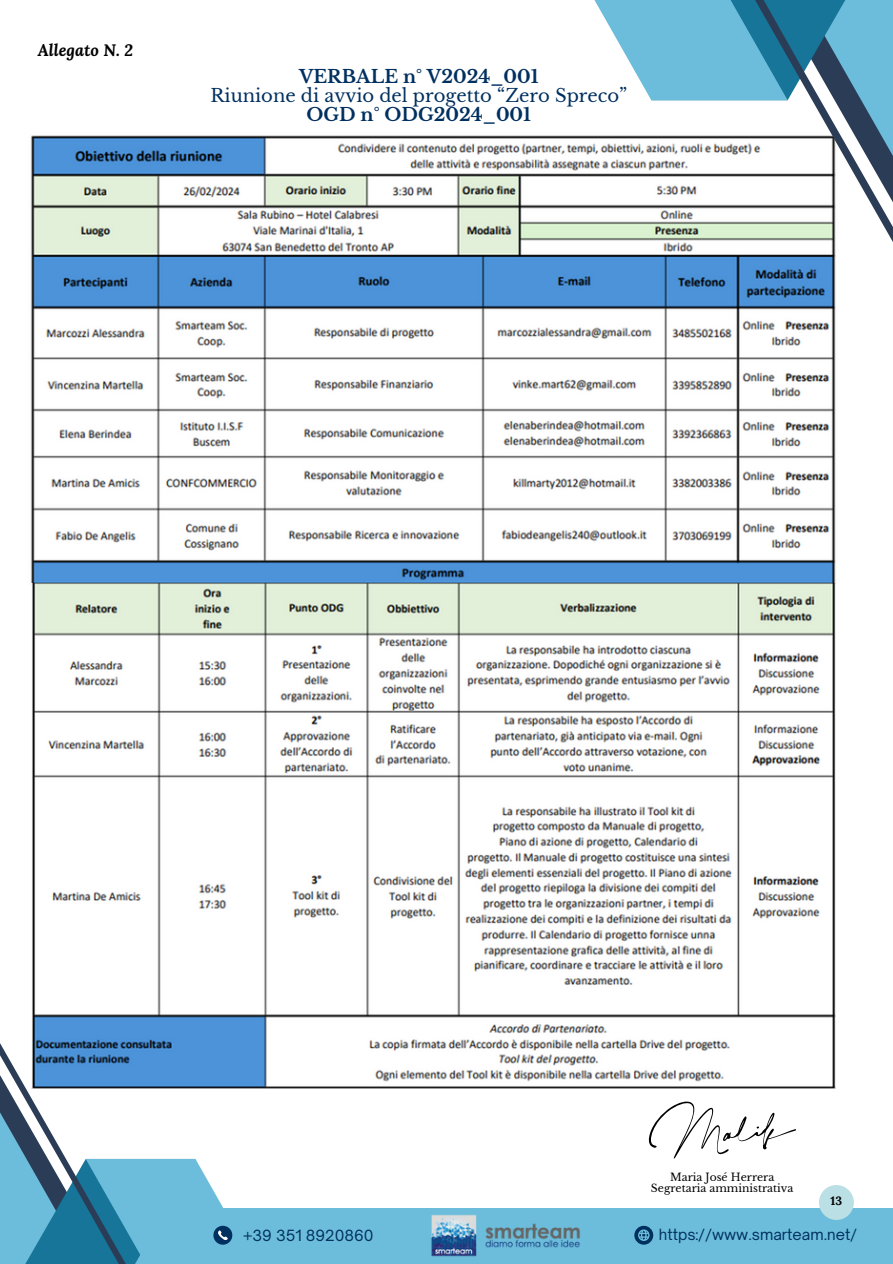
<style>
.page{position:relative;width:893px;height:1264px;background:#fff}
.page>*{position:absolute;margin:0;border:0;box-sizing:border-box;transform-origin:0 0}
.t1{font:18px/19.2px "Libre Baskerville";color:#003060;text-align:center}
.t2{font:italic 700 16.5px "Lora";color:#000}
.t3{font:14.7px "Open Sauce One";color:#003060}
.t4{font:700 12px "Lora";color:#000}
.t5{font:10.65px "Libre Baskerville";color:#000}
.s1{font-weight:700}
</style>
<div class="page">
<div style="left:0;top:1207px;width:892px;height:56px;background:#6cbddb"></div>
<svg style="left:648px;top:1101px;width:147px;height:57px"></svg>
<svg style="left:0;top:1043px;width:289px;height:220px"></svg>
<svg style="left:634px;top:1225px;width:19px;height:19px"></svg>
<div style="left:818px;top:1184px;width:35px;height:35px;background:#badfe4;border-radius:50%"></div>
<img style="left:431px;top:1214px;width:149px;height:43px">
<img style="left:31px;top:135px;width:805px;height:449px">
<img style="left:32px;top:583px;width:803px;height:505px">
<svg style="left:534px;top:0;width:160px;height:221px"></svg>
<svg style="left:694px;top:0;width:198px;height:307px"></svg>
<p class="t2" style="left:38px;top:39px;width:97px">Allegato N. 2</p>
<p class="t1" style="left:210px;top:67px;width:418px"><span class="s1">VERBALE n° V2024_001<br></span>Riunione di avvio del progetto “Zero Spreco”<br><span class="s1">OGD n° ODG2024_001</span></p>
<p class="t5" style="left:670px;top:1170px;width:106px">Maria José Herrera</p>
<p class="t5" style="left:651px;top:1182px;width:144px">Segretaria amministrativa</p>
<p class="t4" style="left:830px;top:1193px;width:13px">13</p>
<p class="t3" style="left:243px;top:1225px;width:132px">+39 351 8920860</p>
<h2 class="t3" style="left:658px;top:1224px;width:200px">https://www.smarteam.net/</h2>
</div>
